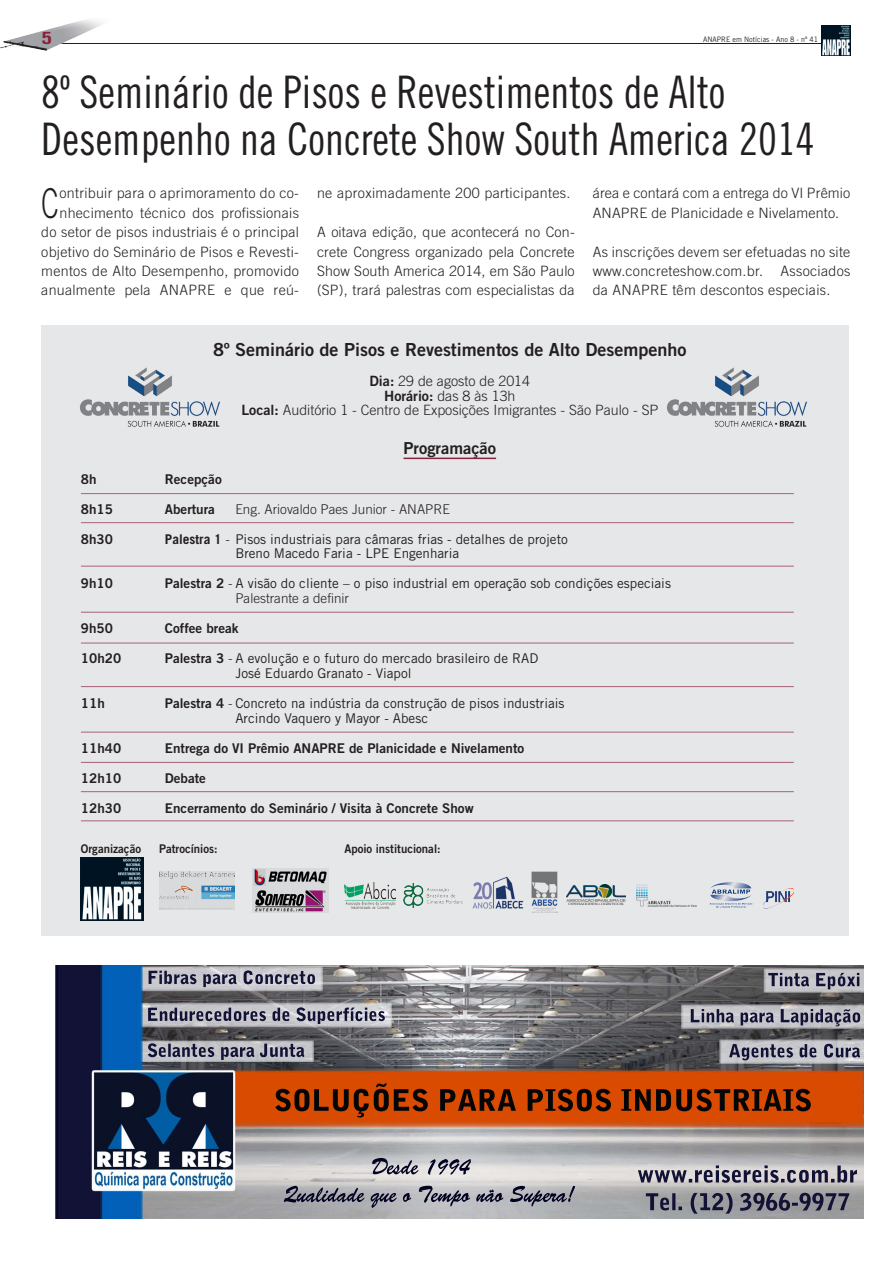
<style>
.page{position:relative;width:893px;height:1263px;background:#fff}
.page>*{position:absolute;margin:0;border:0;box-sizing:border-box;transform-origin:0 0}
.t1{font:44.85px/47.8px "Trade Gothic Cond Eighteen";color:#231f20;scale:.95 1}
.Corpo_de_texto{font:300 41.1px "Trade Gothic";color:#231f20;scale:.7 1}
.t2{font:18px "Trade Gothic Bold Two";color:#231f20}
.t3{font:16.8px "Trade Gothic Bold Cond Twenty";color:#882139;scale:1.5 1}
.t4{font:16.5px "Trade Gothic Bold Two";color:#231f20}
.Corpo_de_texto-2{font:300 14.25px/19.5px "Trade Gothic";letter-spacing:.02em;color:#231f20;text-align:justify}
.Corpo_de_texto-3{font:300 14.25px/15px "Trade Gothic";color:#231f20;text-align:center}
.t5{font:13.5px "Trade Gothic";color:#231f20}
.t6{font:13.5px "Trade Gothic Bold Two";color:#231f20}
.t7{font:300 13.5px "Trade Gothic";color:#231f20}
.Normal__Web{font:12px "Trade Gothic Bold Two";color:#231f20;scale:.95 1}
.t8{font:7.5px "Trade Gothic";color:#231f20;scale:.95 1}
.s1{font-family:"Trade Gothic Bold Two";font-weight:400}
.s2{font-weight:700}
.s3{font-weight:300}
.s4{font-family:"Trade Gothic Bold Two"}
</style>
<div class="page">
<hr style="left:61px;top:43px;width:760px;height:1px;background:#231f20">
<img style="left:0;top:19px;width:102px;height:32px">
<img style="left:821px;top:26px;width:30px;height:29px">
<img style="left:55px;top:965px;width:809px;height:254px">
<div style="left:42px;top:325px;width:807px;height:610px;background:#e6e7e8"></div>
<hr style="left:403px;top:458px;width:93px;height:1px;background:#882139">
<img style="left:81px;top:858px;width:62px;height:62px">
<hr style="left:81px;top:493px;width:713px;height:1px;background:#882139">
<hr style="left:81px;top:522px;width:713px;height:1px;background:#882139">
<hr style="left:81px;top:612px;width:713px;height:1px;background:#882139">
<hr style="left:81px;top:643px;width:713px;height:1px;background:#882139">
<hr style="left:81px;top:686px;width:713px;height:1px;background:#882139">
<hr style="left:81px;top:732px;width:713px;height:1px;background:#882139">
<hr style="left:81px;top:762px;width:713px;height:1px;background:#882139">
<hr style="left:81px;top:791px;width:713px;height:1px;background:#882139">
<hr style="left:81px;top:820px;width:713px;height:1px;background:#882139">
<hr style="left:81px;top:566px;width:713px;height:1px;background:#882139">
<img style="left:253px;top:868px;width:75px;height:45px">
<img style="left:159px;top:871px;width:75px;height:39px">
<img style="left:763px;top:888px;width:32px;height:21px">
<img style="left:403px;top:884px;width:60px;height:24px">
<img style="left:472px;top:876px;width:51px;height:32px">
<img style="left:567px;top:884px;width:59px;height:20px">
<img style="left:709px;top:882px;width:44px;height:26px">
<img style="left:636px;top:884px;width:60px;height:22px">
<img style="left:344px;top:883px;width:51px;height:25px">
<img style="left:80px;top:367px;width:140px;height:60px">
<img style="left:667px;top:367px;width:140px;height:60px">
<img style="left:531px;top:872px;width:26px;height:40px">
<p class="t3" style="left:41px;top:27px;width:9px">5</p>
<p class="t8" style="left:703px;top:35px;width:122px">ANAPRE em Notícias - Ano 8 - nº 41</p>
<p class="t1" style="left:41px;top:67px;width:816px">8º Seminário de Pisos e Revestimentos de Alto<br>Desempenho na Concrete Show South America 2014</p>
<p class="Corpo_de_texto" style="left:41px;top:179px;width:27px">C</p>
<p class="Corpo_de_texto-2" style="left:41px;top:183px;width:259px;text-align:right">ontribuir para o aprimoramento do co&shy;nhecimento técnico dos profissionais do setor de pisos industriais é o principal objetivo do Seminário de Pisos e Revesti&shy;mentos de Alto Desempenho, promovido anualmente pela ANAPRE e que reú-</p>
<p class="Corpo_de_texto-2" style="left:317px;top:183px;width:255px">ne aproximadamente 200 participantes.</p>
<p class="Corpo_de_texto-2" style="left:317px;top:222px;width:259px">A oitava edição, que acontecerá no Con&shy;crete Congress organizado pela Concrete Show South America 2014, em São Paulo (SP), trará palestras com especialistas da</p>
<p class="Corpo_de_texto-2" style="left:593px;top:183px;width:259px">área e contará com a entrega do VI Prêmio<br>ANAPRE de Planicidade e Nivelamento.</p>
<p class="Corpo_de_texto-2" style="left:593px;top:242px;width:259px">As inscrições devem ser efetuadas no site www.concreteshow.com.br. Associados da ANAPRE têm descontos especiais.</p>
<p class="t2" style="left:213px;top:338px;width:475px">8º Seminário de Pisos e Revestimentos de Alto Desempenho</p>
<p class="Corpo_de_texto-3" style="left:369px;top:373px;width:162px"><span class="s1">Dia:</span> 29 de agosto de 2014</p>
<p class="Corpo_de_texto-3" style="left:241px;top:388px;width:418px"><span class="s1">Horário:</span> das 8 às 13h<br><span class="s1">Local:</span> Auditório 1 - Centro de Exposições Imigrantes - São Paulo - SP</p>
<p class="t4" style="left:403px;top:438px;width:94px">Programação</p>
<p class="t6" style="left:81px;top:471px;width:17px">8h</p>
<p class="t6" style="left:165px;top:471px;width:58px">Recepção</p>
<p class="t6" style="left:81px;top:500px;width:34px">8h15</p>
<p class="t6" style="left:165px;top:500px;width:52px">Abertura</p>
<p class="t7" style="left:235px;top:501px;width:216px">Eng. Ariovaldo Paes Junior - ANAPRE</p>
<p class="t6" style="left:81px;top:530px;width:34px">8h30</p>
<p class="t5" style="left:165px;top:531px;width:404px"><span class="s2">Palestra 1</span> <span class="s3">-</span> Pisos industriais para câmaras frias - detalhes de projeto</p>
<p class="t5" style="left:235px;top:545px;width:225px">Breno Macedo Faria - LPE Engenharia</p>
<p class="t6" style="left:81px;top:575px;width:34px">9h10</p>
<p class="t5" style="left:165px;top:575px;width:508px"><span class="s4">Palestra 2</span> <span class="s3">-</span> A visão do cliente – o piso industrial em operação sob condições especiais</p>
<p class="t7" style="left:235px;top:590px;width:115px">Palestrante a definir</p>
<p class="t6" style="left:81px;top:620px;width:34px">9h50</p>
<p class="t6" style="left:165px;top:620px;width:75px">Coffee break</p>
<p class="t6" style="left:81px;top:650px;width:42px">10h20</p>
<p class="t5" style="left:165px;top:650px;width:375px"><span class="s4">Palestra 3</span> <span class="s3">-</span> A evolução e o futuro do mercado brasileiro de RAD</p>
<p class="t5" style="left:235px;top:665px;width:178px">José Eduardo Granato - Viapol</p>
<p class="t6" style="left:81px;top:695px;width:25px">11h</p>
<p class="t5" style="left:165px;top:695px;width:401px"><span class="s4">Palestra 4</span> <span class="s3">-</span> Concreto na indústria da construção de pisos industriais</p>
<p class="t5" style="left:235px;top:710px;width:194px">Arcindo Vaquero y Mayor - Abesc</p>
<p class="t6" style="left:81px;top:739px;width:42px">11h40</p>
<p class="t6" style="left:165px;top:739px;width:361px">Entrega do VI Prêmio ANAPRE de Planicidade e Nivelamento</p>
<p class="t6" style="left:81px;top:769px;width:42px">12h10</p>
<p class="t6" style="left:165px;top:769px;width:43px">Debate</p>
<p class="t6" style="left:81px;top:799px;width:42px">12h30</p>
<p class="t6" style="left:165px;top:799px;width:310px">Encerramento do Seminário / Visita à Concrete Show</p>
<p class="Normal__Web" style="left:81px;top:842px;width:65px">Organização</p>
<p class="Normal__Web" style="left:159px;top:842px;width:63px">Patrocínios:</p>
<p class="Normal__Web" style="left:344px;top:842px;width:103px">Apoio institucional:</p>
</div>
